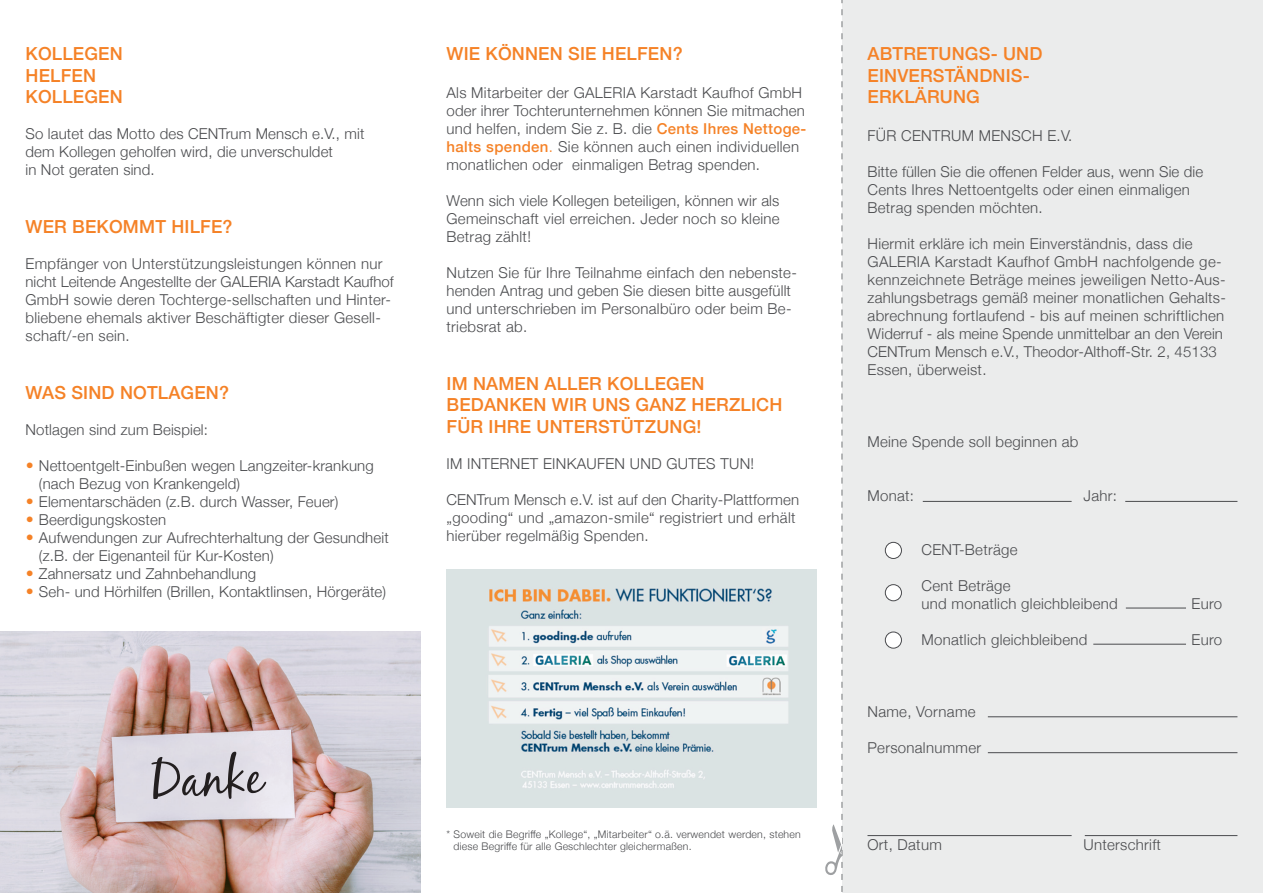
<style>
.page{position:relative;width:1263px;height:893px;background:#fff}
.page>*{position:absolute;margin:0;border:0;box-sizing:border-box;transform-origin:0 0}
.t1{font:51px "Black Jack";color:#231f20}
.t2{font:500 18px/21.6px "Helvetica Neue";letter-spacing:.01em;color:#f58227}
.t3{font:300 15px/18px "Helvetica Neue";letter-spacing:.02em;color:#4a4b4e}
.t4{font:300 10.5px/12.6px "Helvetica Neue";letter-spacing:.02em;color:#4a4b4e}
.s1{font-family:"Futura LT";font-weight:400;color:#f58227}
.s2{font-weight:500;color:#f58227}
.s3{color:#f58227}
</style>
<div class="page">
<div style="left:843px;top:0;width:420px;height:893px;background:#ebecec"></div>
<img style="left:0;top:632px;width:421px;height:261px">
<img style="left:446px;top:570px;width:370px;height:237px">
<hr style="left:923px;top:501px;width:148px;height:1px;background:#4a4b4e">
<hr style="left:988px;top:716px;width:249px;height:1px;background:#4a4b4e">
<hr style="left:988px;top:752px;width:249px;height:1px;background:#4a4b4e">
<hr style="left:867px;top:835px;width:204px;height:1px;background:#4a4b4e">
<hr style="left:1085px;top:835px;width:152px;height:1px;background:#4a4b4e">
<hr style="left:1125px;top:501px;width:112px;height:1px;background:#4a4b4e">
<hr style="left:1126px;top:608px;width:60px;height:1px;background:#4a4b4e">
<hr style="left:1093px;top:644px;width:93px;height:1px;background:#4a4b4e">
<div style="left:885px;top:542px;width:16px;height:16px;background:#fff;border-radius:50%"></div>
<div style="left:885px;top:542px;width:17px;height:17px;border:1px solid #4a4b4e;border-radius:50%"></div>
<div style="left:885px;top:585px;width:16px;height:16px;background:#fff;border-radius:50%"></div>
<div style="left:885px;top:584px;width:17px;height:17px;border:1px solid #4a4b4e;border-radius:50%"></div>
<div style="left:885px;top:632px;width:16px;height:16px;background:#fff;border-radius:50%"></div>
<div style="left:885px;top:632px;width:17px;height:16px;border:1px solid #4a4b4e;border-radius:50%"></div>
<svg style="left:825px;top:0;width:18px;height:893px"></svg>
<p class="t2" style="left:26px;top:41px;width:99px">KOLLEGEN<br>HELFEN<br>KOLLEGEN</p>
<p class="t3" style="left:26px;top:124px;width:341px">So lautet das Motto des CENTrum Mensch e.V., mit dem Kollegen geholfen wird, die unverschuldet<br>in Not geraten sind.</p>
<p class="t2" style="left:26px;top:214px;width:209px">WER BEKOMMT HILFE?</p>
<p class="t3" style="left:26px;top:253px;width:370px">Empfänger von Unterstützungsleistungen können nur nicht Leitende Angestellte der GALERIA Karstadt Kaufhof GmbH sowie deren Tochterge-sellschaften und Hinter&shy;bliebene ehemals aktiver Beschäftigter dieser Gesell&shy;schaft/-en sein.</p>
<p class="t2" style="left:26px;top:380px;width:205px">WAS SIND NOTLAGEN?</p>
<p class="t3" style="left:26px;top:419px;width:184px">Notlagen sind zum Beispiel:</p>
<p class="t3" style="left:39px;top:455px;width:336px;text-indent:-13px"><span class="s1">•</span> Nettoentgelt-Einbußen wegen Langzeiter-krankung (nach Bezug von Krankengeld)</p>
<p class="t3" style="left:26px;top:491px;width:314px"><span class="s1">•</span> Elementarschäden (z.B. durch Wasser, Feuer)</p>
<p class="t3" style="left:26px;top:509px;width:142px"><span class="s1">•</span> Beerdigungskosten</p>
<p class="t3" style="left:39px;top:527px;width:351px;text-indent:-13px"><span class="s1">•</span> Aufwendungen zur Aufrechterhaltung der Gesundheit (z.B. der Eigenanteil für Kur-Kosten)</p>
<p class="t3" style="left:26px;top:563px;width:232px"><span class="s1">•</span> Zahnersatz und Zahnbehandlung</p>
<p class="t3" style="left:26px;top:581px;width:362px"><span class="s1">•</span> Seh- und Hörhilfen (Brillen, Kontaktlinsen, Hörgeräte)</p>
<p class="t2" style="left:446px;top:41px;width:238px">WIE KÖNNEN SIE HELFEN?</p>
<p class="t3" style="left:446px;top:82px;width:361px">Als Mitarbeiter der GALERIA Karstadt Kaufhof GmbH oder ihrer Tochterunternehmen können Sie mitmachen und helfen, indem Sie z. B. die <span class="s2">Cents Ihres Nettoge&shy;halts spenden</span><span class="s3">.</span> Sie können auch einen individuellen monatlichen oder einmaligen Betrag spenden.</p>
<p class="t3" style="left:446px;top:190px;width:335px;text-align:justify">Wenn sich viele Kollegen beteiligen, können wir als Gemeinschaft viel erreichen. Jeder noch so kleine Betrag zählt!</p>
<p class="t3" style="left:446px;top:262px;width:352px">Nutzen Sie für Ihre Teilnahme einfach den nebenste&shy;henden Antrag und geben Sie diesen bitte ausgefüllt und unterschrieben im Personalbüro oder beim Be&shy;triebsrat ab.</p>
<p class="t2" style="left:446px;top:371px;width:337px">IM NAMEN ALLER KOLLEGEN<br>BEDANKEN WIR UNS GANZ HERZLICH<br>FÜR IHRE UNTERSTÜTZUNG!</p>
<p class="t3" style="left:446px;top:453px;width:309px">IM INTERNET EINKAUFEN UND GUTES TUN!</p>
<p class="t3" style="left:446px;top:489px;width:354px">CENTrum Mensch e.V. ist auf den Charity-Plattformen „gooding“ und „amazon-smile“ registriert und erhält hierüber regelmäßig Spenden.</p>
<h1 class="t1" style="left:149px;top:750px;width:114px;rotate:-3deg">Danke</h1>
<p class="t4" style="left:453px;top:827px;width:349px;text-indent:-7px">* Soweit die Begriffe „Kollege“, „Mitarbeiter“ o.ä. verwendet werden, stehen diese Begriffe für alle Geschlechter gleichermaßen.</p>
<p class="t2" style="left:867px;top:41px;width:176px">ABTRETUNGS- UND<br>EINVERSTÄNDNIS-<br>ERKLÄRUNG</p>
<p class="t3" style="left:867px;top:126px;width:206px">FÜR CENTRUM MENSCH E.V.</p>
<p class="t3" style="left:867px;top:162px;width:337px">Bitte füllen Sie die offenen Felder aus, wenn Sie die<br>Cents Ihres Nettoentgelts oder einen einmaligen<br>Betrag spenden möchten.</p>
<p class="t3" style="left:867px;top:234px;width:360px">Hiermit erkläre ich mein Einverständnis, dass die GALERIA Karstadt Kaufhof GmbH nachfolgende ge&shy;kennzeichnete Beträge meines jeweiligen Netto-Aus&shy;zahlungsbetrags gemäß meiner monatlichen Gehalts&shy;abrechnung fortlaufend - bis auf meinen schriftlichen Widerruf - als meine Spende unmittelbar an den Verein CENTrum Mensch e.V., Theodor-Althoff-Str. 2, 45133<br>Essen, überweist.</p>
<p class="t3" style="left:867px;top:432px;width:213px">Meine Spende soll beginnen ab</p>
<p class="t3" style="left:867px;top:486px;width:48px">Monat:</p>
<p class="t3" style="left:1083px;top:486px;width:35px">Jahr:</p>
<p class="t3" style="left:921px;top:540px;width:98px">CENT-Beträge</p>
<p class="t3" style="left:921px;top:576px;width:198px">Cent Beträge<br>und monatlich gleichbleibend</p>
<p class="t3" style="left:1191px;top:594px;width:32px">Euro</p>
<p class="t3" style="left:921px;top:630px;width:167px">Monatlich gleichbleibend</p>
<p class="t3" style="left:1191px;top:630px;width:32px">Euro</p>
<p class="t3" style="left:867px;top:702px;width:110px">Name, Vorname</p>
<p class="t3" style="left:867px;top:738px;width:115px">Personalnummer</p>
<p class="t3" style="left:867px;top:835px;width:76px">Ort, Datum</p>
<p class="t3" style="left:1083px;top:835px;width:79px">Unterschrift</p>
</div>
